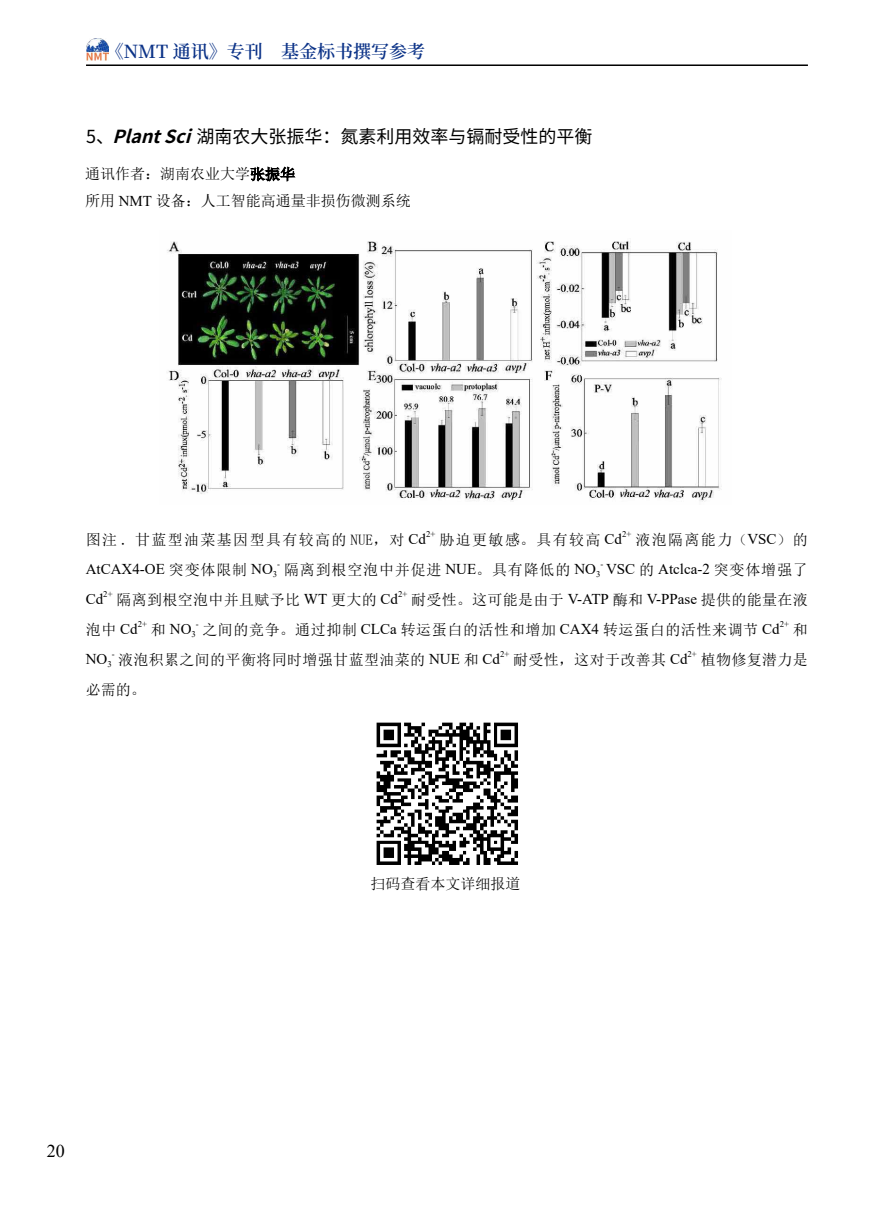
<style>
.page{position:relative;width:893px;height:1212px;background:#fff}
.page>*{position:absolute;margin:0;border:0;box-sizing:border-box;transform-origin:0 0}
.t1{font:18px "Noto Sans Hans";color:#000}
.t2{font:600 18px "Source Han Serif CN";color:#0c3388}
.t3{font:18px "Times New Roman";color:#000}
.t4{font:15px "Sim Sun";letter-spacing:.025em;color:#000}
.t5{font:15px/27px "Sim Sun";color:#000}
.t6{font:15px "Sim Sun";letter-spacing:.055em;color:#000}
.t7{font:15px "Sim Sun";letter-spacing:.09em;color:#000}
.t8{font:15px "Times New Roman";color:#000}
.t9{font:8.7px "Times New Roman";color:#000}
.s1{font-weight:700;font-style:italic}
.s2{font-family:"Times New Roman"}
.s3{font-family:"Sim Sun"}
</style>
<div class="page">
<hr style="left:86px;top:64px;width:722px;height:2px;background:#000">
<img style="left:86px;top:38px;width:22px;height:22px">
<img style="left:376px;top:722px;width:142px;height:143px">
<img style="left:167px;top:241px;width:555px;height:261px">
<svg style="left:250px;top:167px;width:45px;height:15px"></svg>
<p class="t2" style="left:106px;top:41px;width:321px">《NMT 通讯》专刊 基金标书撰写参考</p>
<p class="t1" style="left:86px;top:127px;width:508px">5、<span class="s1">PlantSci</span>湖南农大张振华：氮素利用效率与镉耐受性的平衡</p>
<p class="t5" style="left:85px;top:161px;width:327px">通讯作者：湖南农业大学张振华<br>所用 <span class="s2">NMT</span> 设备：人工智能高通量非损伤微测系统</p>
<p class="t7" style="left:86px;top:532px;width:342px">图注 . 甘蓝型油菜基因型具有较高的 NUE，对 <span class="s2">Cd</span></p>
<p class="t9" style="left:426px;top:528px;width:11px">2+</p>
<p class="t7" style="left:440px;top:532px;width:184px">胁迫更敏感。具有较高 <span class="s2">Cd</span></p>
<p class="t9" style="left:622px;top:528px;width:11px">2+</p>
<p class="t4" style="left:635px;top:532px;width:174px">液泡隔离能力（<span class="s2">VSC</span>）的</p>
<p class="t8" style="left:86px;top:559px;width:193px">AtCAX4-OE <span class="s3">突变体限制</span> NO<sub>3</sub></p>
<p class="t9" style="left:277px;top:558px;width:4px">-</p>
<p class="t6" style="left:284px;top:562px;width:525px">隔离到根空泡中并促进 <span class="s2">NUE</span>。具有降低的 <span class="s2">NO</span><sub>3</sub> <span class="s2">VSC</span> 的 <span class="s2">Atclca-2</span> 突变体增强了</p>
<p class="t9" style="left:600px;top:558px;width:4px">-</p>
<p class="t8" style="left:86px;top:589px;width:19px">Cd</p>
<p class="t9" style="left:103px;top:588px;width:11px">2+</p>
<p class="t4" style="left:116px;top:592px;width:283px">隔离到根空泡中并且赋予比 <span class="s2">WT</span> 更大的 <span class="s2">Cd</span></p>
<p class="t9" style="left:398px;top:588px;width:11px">2+</p>
<p class="t4" style="left:411px;top:592px;width:398px">耐受性。这可能是由于 <span class="s2">V-ATP</span> 酶和 <span class="s2">V-PPase</span> 提供的能量在液</p>
<p class="t4" style="left:86px;top:622px;width:53px">泡中 <span class="s2">Cd</span></p>
<p class="t9" style="left:138px;top:618px;width:11px">2+</p>
<p class="t4" style="left:151px;top:622px;width:630px">和 <span class="s2">NO</span><sub>3</sub> 之间的竞争。通过抑制 <span class="s2">CLCa</span> 转运蛋白的活性和增加 <span class="s2">CAX4</span> 转运蛋白的活性来调节 <span class="s2">Cd</span></p>
<p class="t9" style="left:196px;top:618px;width:4px">-</p>
<p class="t9" style="left:780px;top:618px;width:11px">2+</p>
<p class="t4" style="left:793px;top:622px;width:16px">和</p>
<p class="t4" style="left:86px;top:652px;width:416px"><span class="s2">NO</span><sub>3</sub> 液泡积累之间的平衡将同时增强甘蓝型油菜的 <span class="s2">NUE</span> 和 <span class="s2">Cd</span></p>
<p class="t9" style="left:112px;top:648px;width:4px">-</p>
<p class="t9" style="left:500px;top:648px;width:11px">2+</p>
<p class="t4" style="left:513px;top:652px;width:176px">耐受性，这对于改善其 <span class="s2">Cd</span></p>
<p class="t9" style="left:687px;top:648px;width:11px">2+</p>
<p class="t4" style="left:701px;top:652px;width:109px">植物修复潜力是</p>
<p class="t4" style="left:86px;top:682px;width:61px">必需的。</p>
<p class="t5" style="left:370px;top:870px;width:151px">扫码查看本文详细报道</p>
<p class="t3" style="left:47px;top:1138px;width:19px">20</p>
</div>
